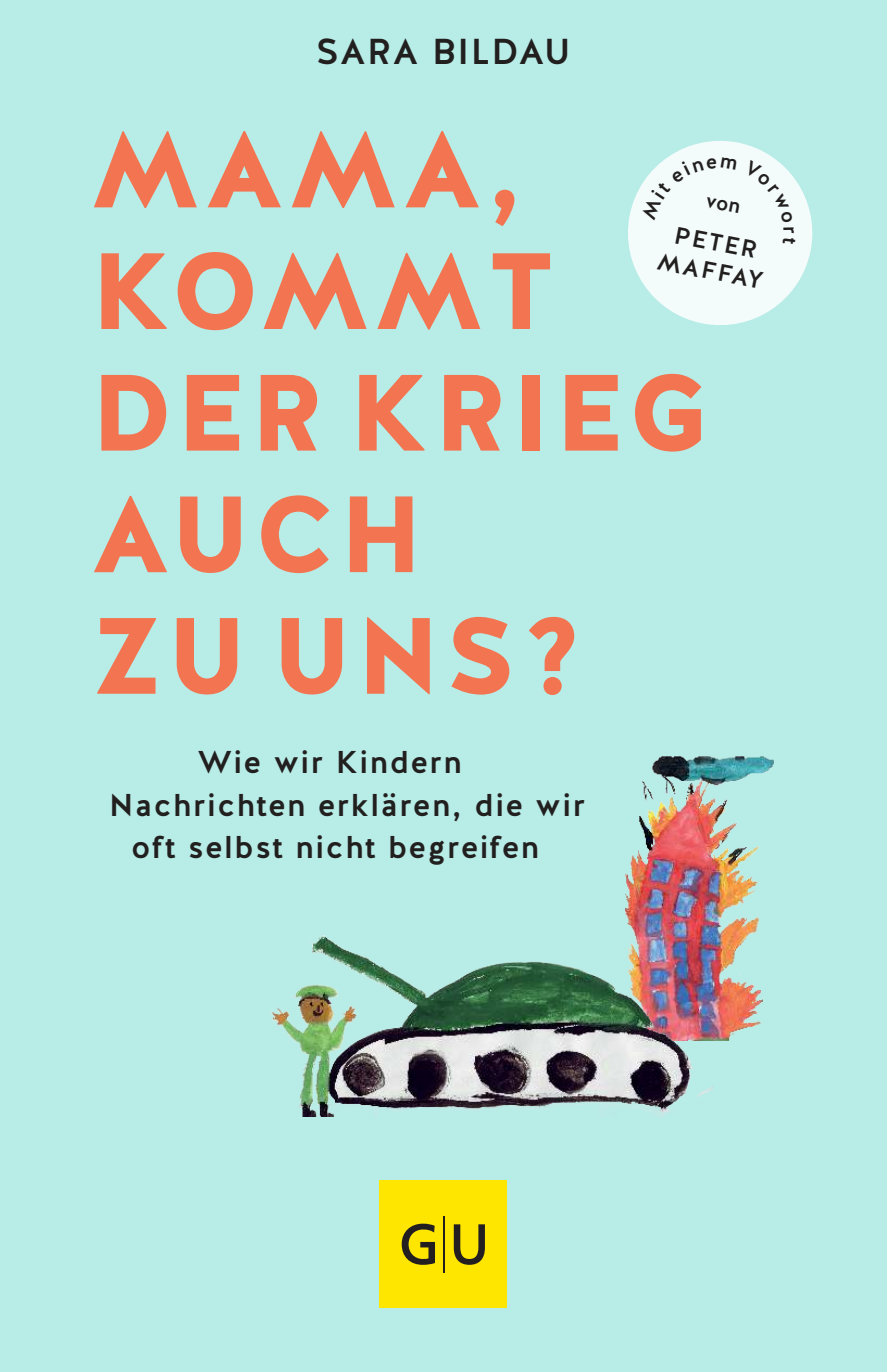
<style>
.page{position:relative;width:887px;height:1372px;background:#fff}
.page>*{position:absolute;margin:0;border:0;box-sizing:border-box;transform-origin:0 0}
.t1{font:900 108px/121.5px "Halis GR";letter-spacing:.04em;color:#f37450}
.t2{font:500 36px "Halis GR";letter-spacing:.04em;color:#221f1f}
.t3{font:500 31.5px "Halis GR";letter-spacing:.05em;color:#221f1f}
.t4{font:500 24.07px/28.8px "Halis GR";color:#221f1f;text-align:center}
</style>
<div class="page">
<div style="left:0;top:0;width:886px;height:1371px;background:#b8ece7"></div>
<img style="left:625px;top:756px;width:149px;height:284px">
<div style="left:379px;top:1180px;width:128px;height:127px;background:#ffe600"></div>
<svg style="left:401px;top:1223px;width:34px;height:41px"></svg>
<svg style="left:453px;top:1224px;width:31px;height:40px"></svg>
<hr style="left:443px;top:1216px;width:2px;height:56px;background:#231f20">
<img style="left:270px;top:915px;width:441px;height:201px">
<svg style="left:628px;top:141px;width:185px;height:184px"></svg>
<p class="t2" style="left:316px;top:38px;width:256px">SARA BILDAU</p>
<h1 class="t1" style="left:91px;top:118px;width:618px">MAMA,<br>KOMMT<br>DER KRIEG<br>AUCH<br>ZU UNS?</h1>
<p class="t4" style="left:665px;top:220px;width:108px;rotate:11deg">PETER<br>MAFFAY</p>
<p class="t3" style="left:197px;top:750px;width:265px">Wie wir Kindern</p>
<p class="t3" style="left:109px;top:792px;width:477px">Nachrichten erklären, die wir</p>
<p class="t3" style="left:131px;top:835px;width:409px">oft selbst nicht begreifen</p>
</div>
